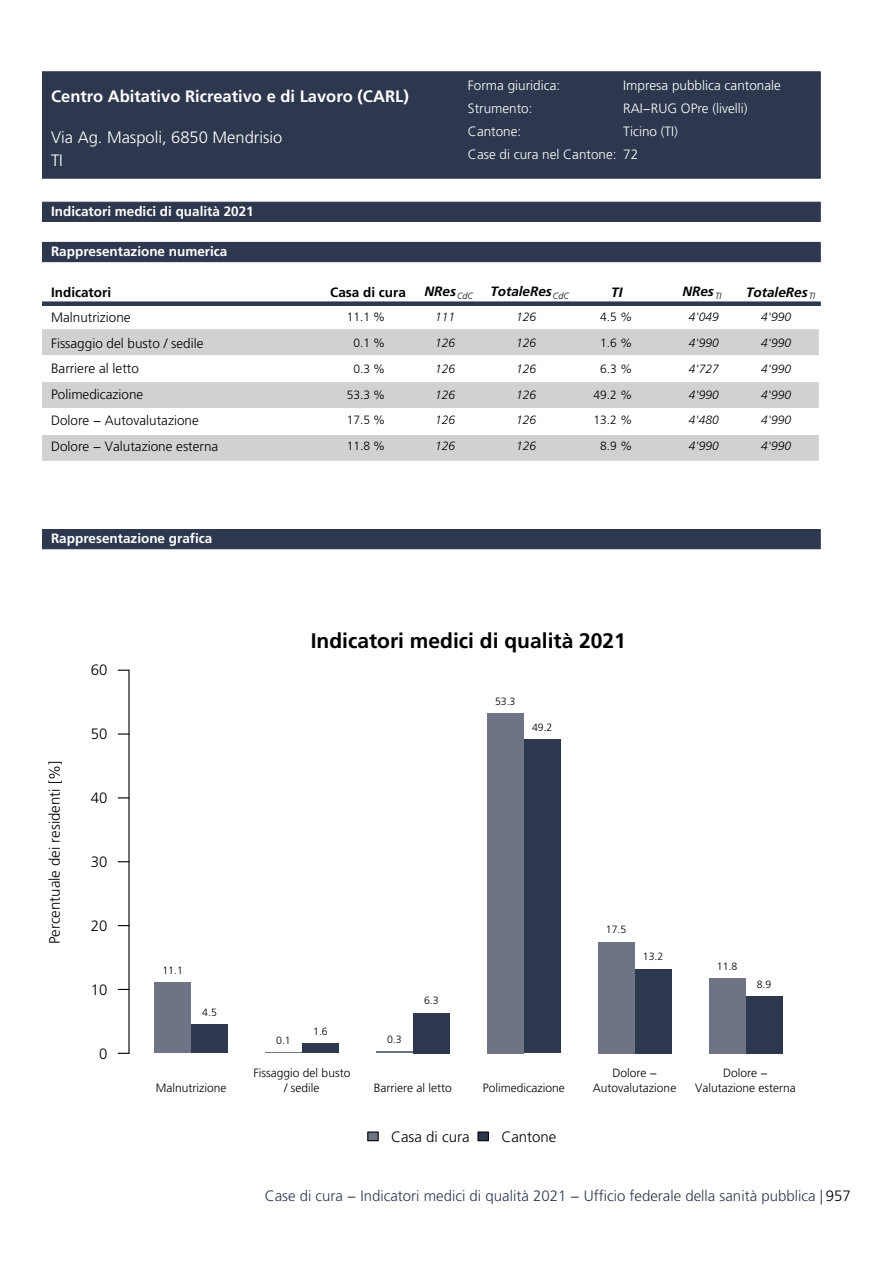
<style>
.page{position:relative;width:893px;height:1262px;background:#fff}
.page>*{position:absolute;margin:0;border:0;box-sizing:border-box;transform-origin:0 0}
.t1{font:700 21px "Frutiger LT Pro";color:#000}
.t2{font:700 16.5px "Frutiger LT Pro";color:#fff}
.t3{font:300 16.5px/23.2px "Frutiger LT Pro";color:#fff}
.t4{font:300 15px "Frutiger LT Pro";color:#2d384f}
.t5{font:300 15px "Frutiger LT Pro";color:#000}
.t6{font:300 13.5px "Frutiger LT Pro";color:#000}
.t7{font:300 13.5px/23.2px "Frutiger LT Pro";color:#fff}
.t8{font:700 13.5px "Frutiger LT Pro";color:#fff}
.t9{font:italic 700 13.5px "Frutiger LT Pro";color:#000}
.t10{font:700 13.5px "Frutiger LT Pro";color:#000}
.t11{font:300 12px/15.1px "Frutiger LT Pro";color:#000;text-align:center}
.t12{font:italic 300 12px "Frutiger LT Pro";color:#000}
.t13{font:300 10.5px "Frutiger LT Pro";color:#000}
.s1{font-style:italic}
.s2{color:#000}
</style>
<div class="page">
<div style="left:43px;top:71px;width:777px;height:108px;background:#2d384f"></div>
<div style="left:43px;top:202px;width:777px;height:20px;background:#2d384f"></div>
<div style="left:43px;top:242px;width:777px;height:20px;background:#2d384f"></div>
<svg style="left:43px;top:301px;width:777px;height:5px;background:#3f495e"></svg>
<div style="left:43px;top:529px;width:777px;height:20px;background:#2d384f"></div>
<div style="left:43px;top:329px;width:775px;height:26px;background:#d0d1d2"></div>
<div style="left:43px;top:382px;width:775px;height:26px;background:#d0d1d2"></div>
<div style="left:43px;top:435px;width:775px;height:26px;background:#d0d1d2"></div>
<div style="left:154px;top:982px;width:37px;height:71px;background:#6e7486"></div>
<div style="left:191px;top:1024px;width:37px;height:29px;background:#2d384f"></div>
<hr style="left:265px;top:1052px;width:37px;height:1px;background:#6e7486">
<div style="left:302px;top:1043px;width:37px;height:10px;background:#2d384f"></div>
<hr style="left:376px;top:1051px;width:37px;height:2px;background:#6e7486">
<div style="left:413px;top:1013px;width:37px;height:40px;background:#2d384f"></div>
<div style="left:487px;top:713px;width:36px;height:340px;background:#6e7486"></div>
<div style="left:523px;top:739px;width:37px;height:314px;background:#2d384f"></div>
<div style="left:597px;top:941px;width:37px;height:112px;background:#6e7486"></div>
<div style="left:634px;top:969px;width:37px;height:84px;background:#2d384f"></div>
<div style="left:708px;top:978px;width:37px;height:75px;background:#6e7486"></div>
<div style="left:745px;top:996px;width:37px;height:57px;background:#2d384f"></div>
<div style="left:367px;top:1131px;width:12px;height:10px;background:#6e7486;border:1px solid #000"></div>
<div style="left:477px;top:1131px;width:12px;height:10px;background:#2d384f;border:1px solid #000"></div>
<hr style="left:128px;top:670px;width:2px;height:383px;background:#000">
<h2 class="t2" style="left:51px;top:87px;width:359px">Centro Abitativo Ricreativo e di Lavoro (CARL)</h2>
<h2 class="t3" style="left:51px;top:126px;width:233px">Via Ag. Maspoli, 6850 Mendrisio<br>TI</h2>
<p class="t7" style="left:468px;top:74px;width:150px">Forma giuridica:<br>Strumento:<br>Cantone:<br>Case di cura nel Cantone:</p>
<p class="t7" style="left:623px;top:74px;width:159px">Impresa pubblica cantonale<br>RAI−RUG OPre (livelli)<br>Ticino (TI)<br>72</p>
<p class="t8" style="left:51px;top:204px;width:204px">Indicatori medici di qualità 2021</p>
<p class="t8" style="left:51px;top:244px;width:178px">Rappresentazione numerica</p>
<p class="t10" style="left:51px;top:285px;width:62px">Indicatori</p>
<p class="t10" style="left:330px;top:285px;width:77px">Casa di cura</p>
<p class="t9" style="left:424px;top:283px;width:50px">NRes<sub>CdC</sub></p>
<p class="t9" style="left:490px;top:284px;width:80px">TotaleRes<sub>CdC</sub></p>
<p class="t9" style="left:611px;top:285px;width:13px">TI</p>
<p class="t9" style="left:682px;top:284px;width:41px">NRes<sub>TI</sub></p>
<p class="t9" style="left:746px;top:284px;width:71px">TotaleRes<sub>TI</sub></p>
<p class="t6" style="left:51px;top:310px;width:81px">Malnutrizione</p>
<p class="t11" style="left:347px;top:310px;width:40px">11.1 %</p>
<p class="t12" style="left:435px;top:310px;width:22px">111</p>
<p class="t12" style="left:516px;top:310px;width:22px">126</p>
<p class="t11" style="left:600px;top:310px;width:33px">4.5 <span class="s1">%</span></p>
<p class="t12" style="left:689px;top:310px;width:32px">4'049</p>
<p class="t12" style="left:761px;top:310px;width:32px">4'990</p>
<p class="t6" style="left:51px;top:336px;width:154px">Fissaggio del busto / sedile</p>
<p class="t11" style="left:353px;top:336px;width:33px">0.1 %</p>
<p class="t12" style="left:435px;top:336px;width:22px">126</p>
<p class="t12" style="left:516px;top:336px;width:22px">126</p>
<p class="t11" style="left:600px;top:336px;width:33px">1.6 <span class="s1">%</span></p>
<p class="t12" style="left:689px;top:336px;width:32px">4'990</p>
<p class="t12" style="left:761px;top:336px;width:32px">4'990</p>
<p class="t6" style="left:51px;top:361px;width:89px">Barriere al letto</p>
<p class="t11" style="left:353px;top:361px;width:33px">0.3 %</p>
<p class="t12" style="left:435px;top:362px;width:22px">126</p>
<p class="t12" style="left:516px;top:362px;width:22px">126</p>
<p class="t11" style="left:600px;top:361px;width:33px">6.3 <span class="s1">%</span></p>
<p class="t12" style="left:689px;top:362px;width:32px">4'727</p>
<p class="t12" style="left:761px;top:362px;width:32px">4'990</p>
<p class="t6" style="left:51px;top:387px;width:94px">Polimedicazione</p>
<p class="t11" style="left:347px;top:387px;width:40px">53.3 %</p>
<p class="t12" style="left:435px;top:387px;width:22px">126</p>
<p class="t12" style="left:516px;top:387px;width:22px">126</p>
<p class="t11" style="left:593px;top:387px;width:40px">49.2 <span class="s1">%</span></p>
<p class="t12" style="left:689px;top:387px;width:32px">4'990</p>
<p class="t12" style="left:761px;top:387px;width:32px">4'990</p>
<p class="t6" style="left:51px;top:413px;width:149px">Dolore − Autovalutazione</p>
<p class="t11" style="left:347px;top:413px;width:40px">17.5 %</p>
<p class="t12" style="left:435px;top:413px;width:22px">126</p>
<p class="t12" style="left:516px;top:413px;width:22px">126</p>
<p class="t11" style="left:593px;top:413px;width:40px">13.2 <span class="s1">%</span></p>
<p class="t12" style="left:689px;top:413px;width:32px">4'480</p>
<p class="t12" style="left:761px;top:413px;width:32px">4'990</p>
<p class="t6" style="left:51px;top:439px;width:169px">Dolore − Valutazione esterna</p>
<p class="t11" style="left:347px;top:439px;width:40px">11.8 %</p>
<p class="t12" style="left:435px;top:439px;width:22px">126</p>
<p class="t12" style="left:516px;top:439px;width:22px">126</p>
<p class="t11" style="left:600px;top:439px;width:33px">8.9 <span class="s1">%</span></p>
<p class="t12" style="left:689px;top:439px;width:32px">4'990</p>
<p class="t12" style="left:761px;top:439px;width:32px">4'990</p>
<p class="t8" style="left:51px;top:531px;width:163px">Rappresentazione grafica</p>
<p class="t5" style="left:47px;top:944px;width:185px;rotate:-90deg">Percentuale dei residenti [%]</p>
<p class="t5" style="left:91px;top:662px;width:18px">60</p>
<p class="t5" style="left:91px;top:726px;width:18px">50</p>
<p class="t5" style="left:91px;top:790px;width:18px">40</p>
<p class="t5" style="left:91px;top:853px;width:18px">30</p>
<p class="t5" style="left:91px;top:917px;width:18px">20</p>
<p class="t5" style="left:91px;top:981px;width:18px">10</p>
<p class="t5" style="left:99px;top:1045px;width:10px">0</p>
<h1 class="t1" style="left:311px;top:630px;width:317px">Indicatori medici di qualità 2021</h1>
<p class="t13" style="left:495px;top:695px;width:22px">53.3</p>
<p class="t13" style="left:532px;top:721px;width:22px">49.2</p>
<p class="t13" style="left:162px;top:964px;width:22px">11.1</p>
<p class="t13" style="left:202px;top:1006px;width:16px">4.5</p>
<p class="t11" style="left:156px;top:1080px;width:72px">Malnutrizione</p>
<p class="t13" style="left:276px;top:1034px;width:16px">0.1</p>
<p class="t13" style="left:313px;top:1025px;width:16px">1.6</p>
<p class="t11" style="left:253px;top:1065px;width:98px">Fissaggio del busto / sedile</p>
<p class="t13" style="left:387px;top:1033px;width:16px">0.3</p>
<p class="t13" style="left:424px;top:995px;width:16px">6.3</p>
<p class="t11" style="left:374px;top:1080px;width:79px">Barriere al letto</p>
<p class="t11" style="left:482px;top:1080px;width:83px">Polimedicazione</p>
<p class="t5" style="left:391px;top:1128px;width:80px">Casa di cura</p>
<p class="t5" style="left:501px;top:1128px;width:57px">Cantone</p>
<p class="t13" style="left:606px;top:923px;width:22px">17.5</p>
<p class="t13" style="left:643px;top:951px;width:22px">13.2</p>
<p class="t13" style="left:716px;top:960px;width:22px">11.8</p>
<p class="t13" style="left:756px;top:978px;width:16px">8.9</p>
<p class="t11" style="left:593px;top:1065px;width:85px">Dolore −<br>Autovalutazione</p>
<p class="t11" style="left:695px;top:1065px;width:102px">Dolore −<br>Valutazione esterna</p>
<p class="t4" style="left:265px;top:1187px;width:587px">Case di cura − Indicatori medici di qualità 2021 − Ufficio federale della sanità pubblica | <span class="s2">957</span></p>
</div>
